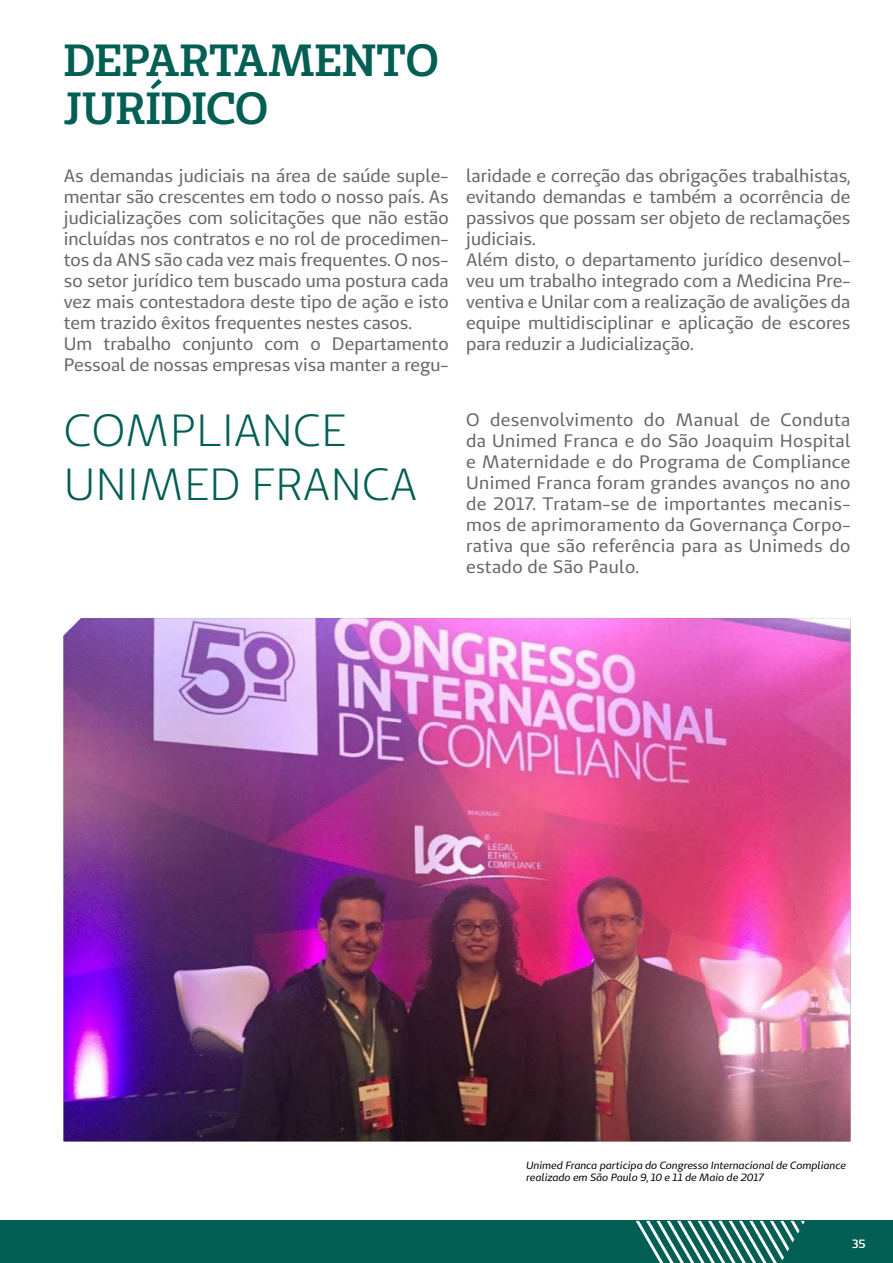
<style>
.page{position:relative;width:893px;height:1263px;background:#fff}
.page>*{position:absolute;margin:0;border:0;box-sizing:border-box;transform-origin:0 0}
.t1{font:45px/54px "Unimed Sans";color:#035e53}
.t2{font:600 45px/48px "Unimed Slab";color:#035e53}
.t3{font:18px/21px "Unimed Sans";color:#65656c}
.t4{font:600 12px "Unimed Sans";color:#fff}
.t5{font:italic 10.5px/12px "Unimed Sans";color:#000}
</style>
<div class="page">
<svg style="left:0;top:1220px;width:893px;height:1px"></svg>
<img style="left:64px;top:618px;width:786px;height:523px">
<div style="left:0;top:1221px;width:893px;height:42px;background:#035e53"></div>
<svg style="left:636px;top:1221px;width:169px;height:42px"></svg>
<h1 class="t2" style="left:64px;top:36px;width:377px">DEPARTAMENTO<br>JURÍDICO</h1>
<p class="t3" style="left:64px;top:165px;width:386px">As demandas judiciais na área de saúde suple&shy;mentar são crescentes em todo o nosso país. As judicializações com solicitações que não estão incluídas nos contratos e no rol de procedimen&shy;tos da ANS são cada vez mais frequentes. O nos&shy;so setor jurídico tem buscado uma postura cada vez mais contestadora deste tipo de ação e isto tem trazido êxitos frequentes nestes casos.<br>Um trabalho conjunto com o Departamento Pessoal de nossas empresas visa manter a regu-</p>
<h1 class="t1" style="left:64px;top:403px;width:355px">COMPLIANCE<br>UNIMED FRANCA</h1>
<p class="t3" style="left:466px;top:165px;width:386px">laridade e correção das obrigações trabalhistas, evitando demandas e também a ocorrência de passivos que possam ser objeto de reclamações judiciais.<br>Além disto, o departamento jurídico desenvol&shy;veu um trabalho integrado com a Medicina Pre&shy;ventiva e Unilar com a realização de avalições da equipe multidisciplinar e aplicação de escores para reduzir a Judicialização.</p>
<p class="t3" style="left:466px;top:409px;width:386px;text-align:justify">O desenvolvimento do Manual de Conduta da Unimed Franca e do São Joaquim Hospital e Maternidade e do Programa de Compliance Unimed Franca foram grandes avanços no ano de 2017. Tratam-se de importantes mecanis&shy;mos de aprimoramento da Governança Corpo&shy;rativa que são referência para as Unimeds do estado de São Paulo.</p>
<p class="t5" style="left:526px;top:1159px;width:321px">Unimed Franca participa do Congresso Internacional de Compliance realizado em São Paulo 9, 10 e 11 de Maio de 2017</p>
<p class="t4" style="left:852px;top:1235px;width:15px">35</p>
</div>
